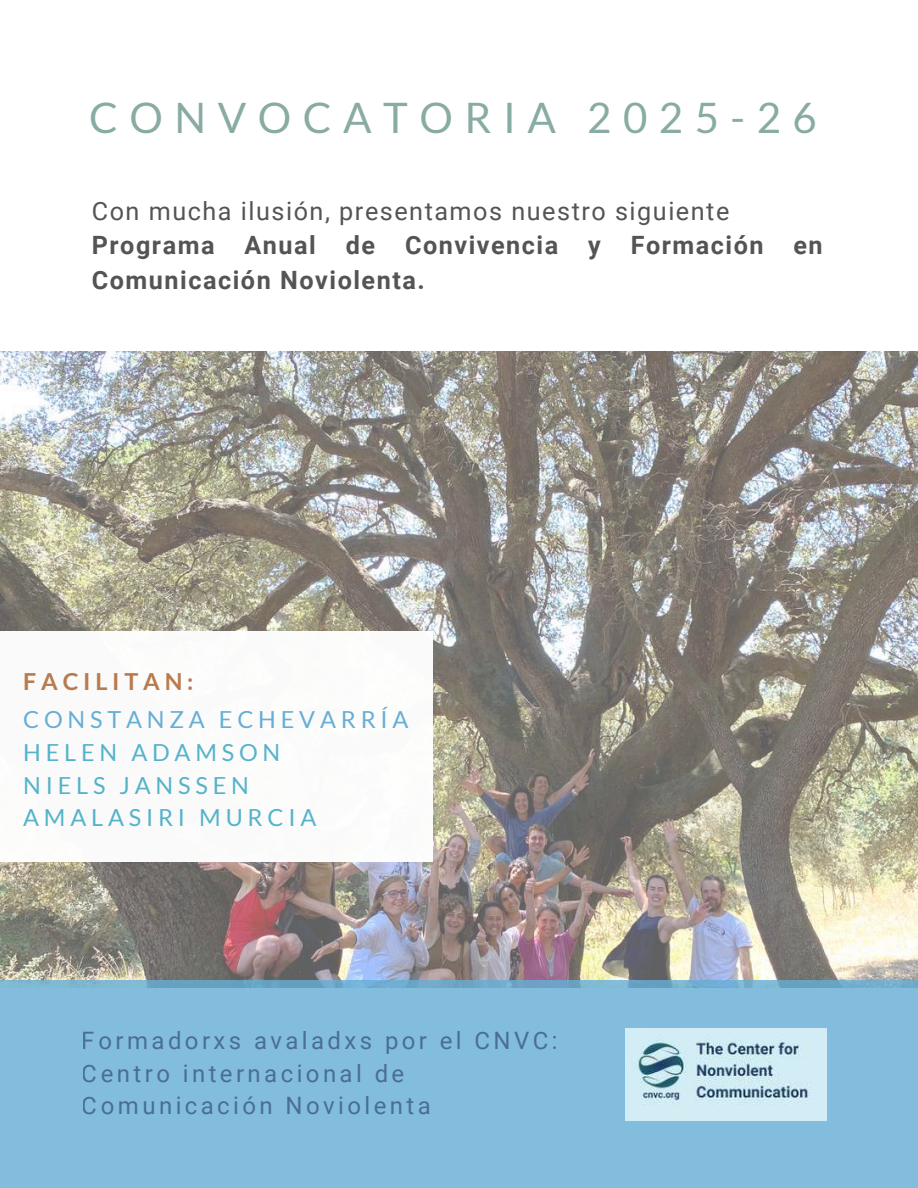
<style>
.page{position:relative;width:918px;height:1188px;background:#fff}
.page>*{position:absolute;margin:0;border:0;box-sizing:border-box;transform-origin:0 0}
.t1{font:42px "Lato";letter-spacing:.275em;color:#88aba3}
.t2{font:700 25.2px/34.3px "Roboto";letter-spacing:.06em;color:#545454}
.t3{font:25.2px "Roboto";letter-spacing:.06em;color:#545454}
.t4{font:24px/32.7px "Roboto";letter-spacing:.145em;color:#41628c}
.t5{font:23.55px/32.7px "Lato";letter-spacing:.205em;color:#54b3ca}
.t6{font:23.55px "Lato";letter-spacing:.205em;color:#66aed5}
.t7{font:700 23.55px "Lato";letter-spacing:.205em;color:#b87b4d}
</style>
<div class="page">
<img style="left:0;top:352px;width:918px;height:629px">
<div style="left:0;top:981px;width:918px;height:207px;background:#83bddd"></div>
<div style="left:0;top:632px;width:432px;height:230px;background:#fff"></div>
<img style="left:625px;top:1028px;width:202px;height:92px">
<h1 class="t1" style="left:89px;top:91px;width:729px">CONVOCATORIA 2025-26</h1>
<p class="t3" style="left:92px;top:197px;width:639px">Con mucha ilusión, presentamos nuestro siguiente</p>
<p class="t2" style="left:92px;top:229px;width:732px">Programa Anual de Convivencia y Formación en<br>Comunicación Noviolenta.</p>
<p class="t7" style="left:23px;top:667px;width:172px">FACILITAN:</p>
<p class="t6" style="left:23px;top:705px;width:387px">CONSTANZA ECHEVARRÍA</p>
<p class="t5" style="left:23px;top:735px;width:295px">HELEN ADAMSON<br>NIELS JANSSEN<br>AMALASIRI MURCIA</p>
<p class="t4" style="left:82px;top:1025px;width:477px">Formadorxs avaladxs por el CNVC:<br>Centro internacional de<br>Comunicación Noviolenta</p>
</div>
